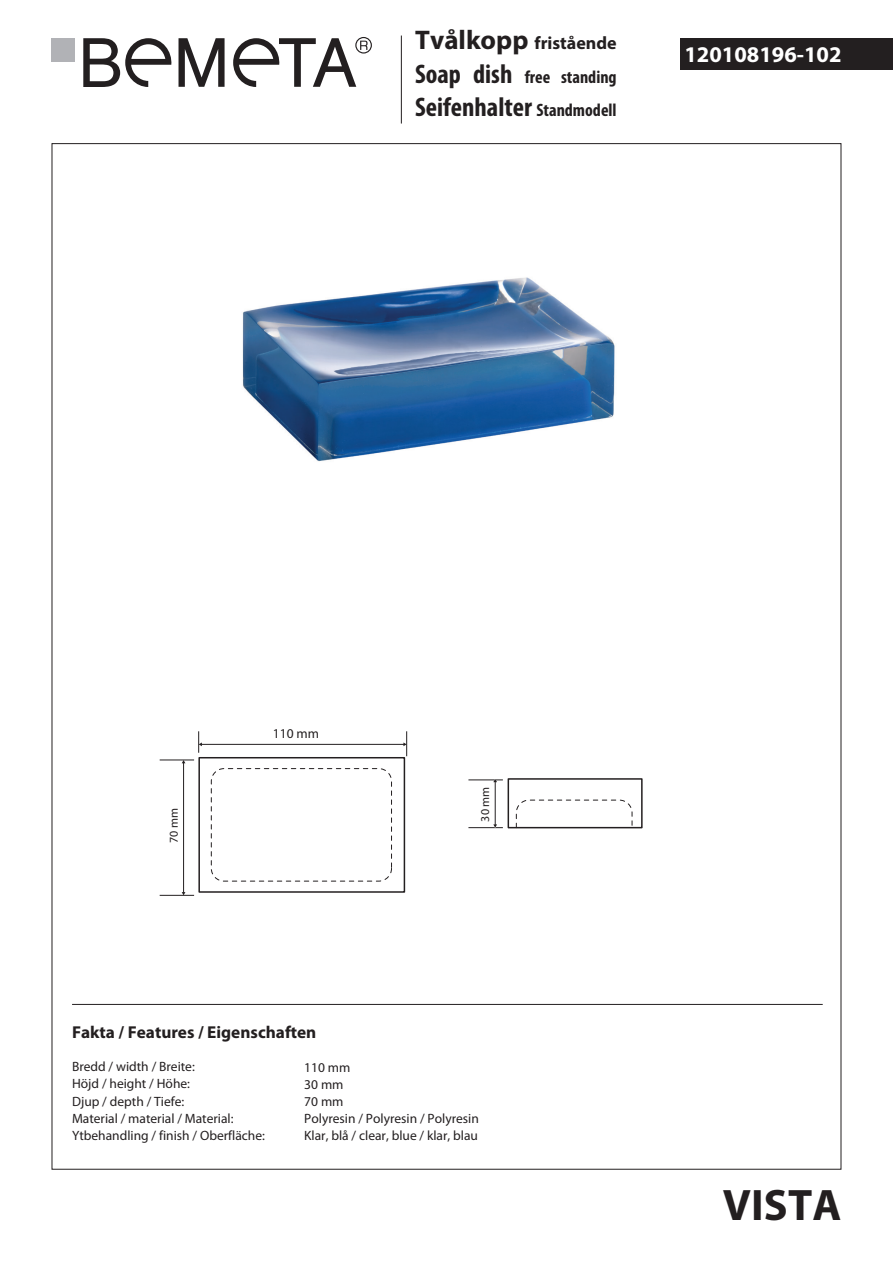
<style>
.page{position:relative;width:893px;height:1263px;background:#fff}
.page>*{position:absolute;margin:0;border:0;box-sizing:border-box;transform-origin:0 0}
.t1{font:700 44.25px "Myriad Pro";letter-spacing:.005em;color:#231f20}
.t2{font:700 condensed 27px "Myriad Pro";color:#231f20}
.t3{font:700 22.5px "Myriad Pro";color:#fff}
.t4{font:700 condensed 18px/33.6px "Myriad Pro";color:#231f20}
.t5{font:700 17.25px "Myriad Pro";color:#231f20}
.t6{font:13.5px/17.2px "Myriad Pro";color:#231f20}
.t7{font:12px "Myriad Pro";color:#231f20}
.s1{font-stretch:normal;font-size:27px}
.s2{font-stretch:normal}
.s3{font-size:27px}
.s4{font-size:18px}
</style>
<div class="page">
<img style="left:242px;top:277px;width:373px;height:185px">
<div style="left:680px;top:38px;width:213px;height:32px;background:#231f20"></div>
<svg style="left:179px;top:38px;width:46px;height:49px"></svg>
<svg style="left:83px;top:38px;width:89px;height:49px"></svg>
<div style="left:51px;top:38px;width:24px;height:24px;background:#b1b2b6"></div>
<svg style="left:233px;top:37px;width:139px;height:50px"></svg>
<hr style="left:401px;top:36px;width:1px;height:88px;background:#231f20">
<hr style="left:72px;top:1004px;width:751px;height:1px;background:#231f20">
<hr style="left:183px;top:763px;width:1px;height:130px;background:#231f20">
<hr style="left:160px;top:895px;width:34px;height:1px;background:#231f20">
<hr style="left:468px;top:780px;width:35px;height:1px;background:#231f20">
<hr style="left:468px;top:827px;width:35px;height:1px;background:#231f20">
<hr style="left:160px;top:760px;width:34px;height:1px;background:#231f20">
<div style="left:508px;top:778px;width:135px;height:50px;border:2px solid #231f20"></div>
<div style="left:198px;top:757px;width:207px;height:136px;border:2px solid #231f20"></div>
<hr style="left:201px;top:744px;width:203px;height:1px;background:#231f20">
<hr style="left:495px;top:782px;width:1px;height:43px;background:#231f20">
<svg style="left:493px;top:824px;width:4px;height:4px"></svg>
<svg style="left:198px;top:731px;width:4px;height:22px"></svg>
<svg style="left:403px;top:731px;width:4px;height:25px"></svg>
<div style="left:211px;top:768px;width:181px;height:113px;border:1px dashed #231f20;border-radius:13px"></div>
<svg style="left:516px;top:800px;width:116px;height:28px"></svg>
<h3 class="t4" style="left:415px;top:26px;width:203px"><span class="s1">Tvålkopp</span> <span class="s2">fristående<br></span><span class="s3">Soap dish</span> free standing</h3>
<h2 class="t2" style="left:415px;top:90px;width:203px">Seifenhalter <span class="s4">Standmodell</span></h2>
<h3 class="t3" style="left:684px;top:40px;width:159px">120108196-102</h3>
<p class="t7" style="left:167px;top:843px;width:36px;rotate:-90deg">70 mm</p>
<p class="t6" style="left:273px;top:725px;width:48px">110 mm</p>
<p class="t7" style="left:478px;top:821px;width:36px;rotate:-90deg">30 mm</p>
<p class="t5" style="left:72px;top:1021px;width:246px">Fakta / Features / Eigenschaften</p>
<p class="t6" style="left:72px;top:1058px;width:194px">Bredd / width / Breite:<br>Höjd / height / Höhe:<br>Djup / depth / Tiefe:<br>Material / material / Material:<br>Ytbehandling / finish / Oberfläche:</p>
<p class="t6" style="left:304px;top:1058px;width:176px">110 mm<br>30 mm<br>70 mm<br>Polyresin / Polyresin / Polyresin<br>Klar, blå / clear, blue / klar, blau</p>
<h1 class="t1" style="left:723px;top:1176px;width:120px">VISTA</h1>
</div>
